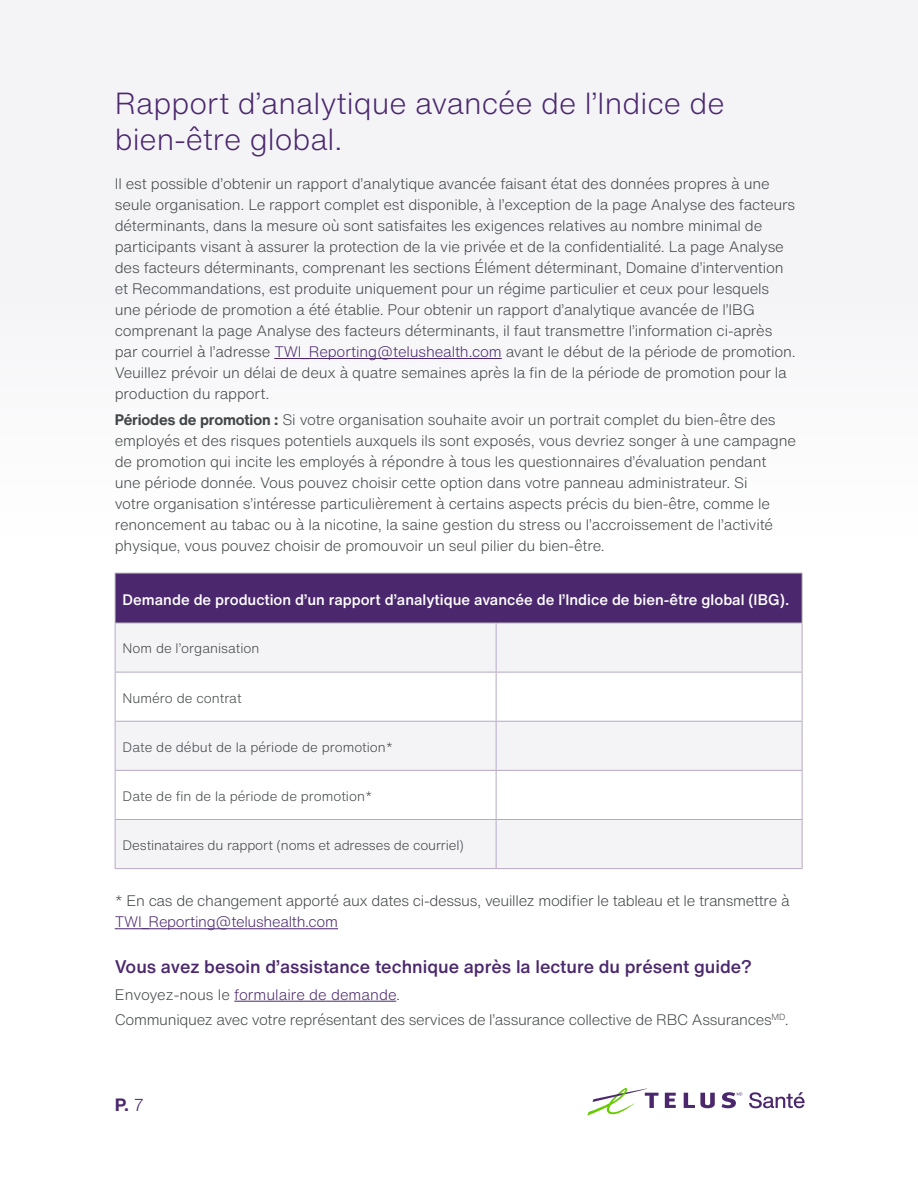
<style>
.page{position:relative;width:918px;height:1188px;background:#fff}
.page>*{position:absolute;margin:0;border:0;box-sizing:border-box;transform-origin:0 0}
.Heading_2{font:300 30px/36px "Helvetica Now Text";color:#4b286d}
.Heading_3{font:500 18px "Helvetica Now Text";color:#4b286d}
.t1{font:700 17.55px "Helvetica Neue LT Std";color:#4b286d}
.Body{font:300 15px/21px "Helvetica Now Text";letter-spacing:-.01em;color:#414547}
.Body-2{font:500 15px "Helvetica Now Text";color:#fff}
.Body-3{font:300 15px "Helvetica Now Text";color:#4b286d}
.Body-4{font:300 13.5px "Helvetica Now Text";color:#414547}
.s1{color:#4b286d}
.s2{font-weight:700}
.s3{color:#414547}
.s4{font-weight:300}
</style>
<div class="page">
<div style="left:0;top:0;width:918px;height:687px;background:#f5f5f8"></div>
<hr style="left:274px;top:358px;width:228px;height:1px;background:#4b286d">
<div style="left:115px;top:573px;width:687px;height:50px;background:#4b286d"></div>
<svg style="left:116px;top:624px;width:686px;height:244px;fill:#f4f4f7"></svg>
<hr style="left:115px;top:573px;width:381px;height:1px;background:#b3b2b2">
<hr style="left:115px;top:573px;width:1px;height:50px;background:#b3b2b2">
<hr style="left:496px;top:573px;width:306px;height:1px;background:#b3b2b2">
<hr style="left:802px;top:573px;width:1px;height:50px;background:#b3b2b2">
<hr style="left:115px;top:623px;width:381px;height:1px;background:#b3b2b2">
<hr style="left:496px;top:623px;width:306px;height:1px;background:#b3b2b2">
<hr style="left:115px;top:623px;width:1px;height:49px;background:#b7a9c5">
<hr style="left:496px;top:623px;width:1px;height:49px;background:#b7a9c5">
<hr style="left:802px;top:623px;width:1px;height:49px;background:#b7a9c5">
<hr style="left:115px;top:672px;width:381px;height:1px;background:#b7a9c5">
<hr style="left:115px;top:672px;width:1px;height:49px;background:#b7a9c5">
<hr style="left:496px;top:672px;width:306px;height:1px;background:#b7a9c5">
<hr style="left:496px;top:672px;width:1px;height:49px;background:#b7a9c5">
<hr style="left:802px;top:672px;width:1px;height:49px;background:#b7a9c5">
<hr style="left:115px;top:721px;width:381px;height:1px;background:#b7a9c5">
<hr style="left:115px;top:722px;width:1px;height:48px;background:#b7a9c5">
<hr style="left:496px;top:721px;width:306px;height:1px;background:#b7a9c5">
<hr style="left:496px;top:722px;width:1px;height:48px;background:#b7a9c5">
<hr style="left:802px;top:722px;width:1px;height:48px;background:#b7a9c5">
<hr style="left:115px;top:770px;width:381px;height:1px;background:#b7a9c5">
<hr style="left:115px;top:771px;width:1px;height:48px;background:#b7a9c5">
<hr style="left:496px;top:770px;width:306px;height:1px;background:#b7a9c5">
<hr style="left:496px;top:771px;width:1px;height:48px;background:#b7a9c5">
<hr style="left:802px;top:771px;width:1px;height:48px;background:#b7a9c5">
<hr style="left:115px;top:819px;width:381px;height:1px;background:#b7a9c5">
<hr style="left:115px;top:820px;width:1px;height:48px;background:#b7a9c5">
<hr style="left:496px;top:819px;width:306px;height:1px;background:#b7a9c5">
<hr style="left:496px;top:820px;width:1px;height:48px;background:#b7a9c5">
<hr style="left:802px;top:820px;width:1px;height:48px;background:#b7a9c5">
<hr style="left:115px;top:868px;width:381px;height:1px;background:#b7a9c5">
<hr style="left:496px;top:868px;width:306px;height:1px;background:#b7a9c5">
<hr style="left:115px;top:928px;width:223px;height:1px;background:#4b286d">
<hr style="left:234px;top:1001px;width:162px;height:1px;background:#4b286d">
<svg style="left:665px;top:1093px;width:11px;height:15px"></svg>
<svg style="left:684px;top:1093px;width:31px;height:15px"></svg>
<svg style="left:587px;top:1088px;width:72px;height:28px"></svg>
<svg style="left:722px;top:1092px;width:20px;height:16px"></svg>
<svg style="left:749px;top:1092px;width:56px;height:16px"></svg>
<p class="Heading_2" style="left:115px;top:85px;width:611px">Rapport d’analytique avancée de l’Indice de bien-être global.</p>
<p class="Body" style="left:115px;top:173px;width:683px">Il est possible d’obtenir un rapport d’analytique avancée faisant état des données propres à une seule organisation. Le rapport complet est disponible, à l’exception de la page Analyse des facteurs déterminants, dans la mesure où sont satisfaites les exigences relatives au nombre minimal de participants visant à assurer la protection de la vie privée et de la confidentialité. La page Analyse des facteurs déterminants, comprenant les sections Élément déterminant, Domaine d’intervention et Recommandations, est produite uniquement pour un régime particulier et ceux pour lesquels une période de promotion a été établie. Pour obtenir un rapport d’analytique avancée de l’IBG comprenant la page Analyse des facteurs déterminants, il faut transmettre l’information ci-après par courriel à l’adresse <span class="s1">TWI_Reporting@telushealth.com</span> avant le début de la période de promotion.<br>Veuillez prévoir un délai de deux à quatre semaines après la fin de la période de promotion pour la production du rapport.</p>
<p class="Body" style="left:115px;top:409px;width:683px"><span class="s2">Périodes de promotion :</span> Si votre organisation souhaite avoir un portrait complet du bien-être des employés et des risques potentiels auxquels ils sont exposés, vous devriez songer à une campagne de promotion qui incite les employés à répondre à tous les questionnaires d’évaluation pendant une période donnée. Vous pouvez choisir cette option dans votre panneau administrateur. Si<br>votre organisation s’intéresse particulièrement à certains aspects précis du bien-être, comme le renoncement au tabac ou à la nicotine, la saine gestion du stress ou l’accroissement de l’activité physique, vous pouvez choisir de promouvoir un seul pilier du bien-être.</p>
<p class="Body-2" style="left:123px;top:589px;width:668px">Demande de production d’un rapport d’analytique avancée de l’Indice de bien-être global (IBG).</p>
<p class="Body-4" style="left:123px;top:639px;width:138px">Nom de l’organisation</p>
<p class="Body-4" style="left:123px;top:689px;width:120px">Numéro de contrat</p>
<p class="Body-4" style="left:123px;top:738px;width:272px">Date de début de la période de promotion*</p>
<p class="Body-4" style="left:123px;top:787px;width:251px">Date de fin de la période de promotion*</p>
<p class="Body-4" style="left:123px;top:836px;width:343px">Destinataires du rapport (noms et adresses de courriel)</p>
<p class="Body" style="left:115px;top:890px;width:677px">* En cas de changement apporté aux dates ci-dessus, veuillez modifier le tableau et le transmettre à<br><span class="s1">TWI_Reporting@telushealth.com</span></p>
<p class="Heading_3" style="left:115px;top:954px;width:639px">Vous avez besoin d’assistance technique après la lecture du présent guide?</p>
<p class="Body-3" style="left:115px;top:984px;width:287px"><span class="s3">Envoyez-nous le</span> formulaire de demande<span class="s3">.</span></p>
<p class="Body" style="left:115px;top:1009px;width:675px">Communiquez avec votre représentant des services de l’assurance collective de RBC Assurances<sup>MD</sup>.</p>
<p class="t1" style="left:115px;top:1094px;width:31px">P. <span class="s4">7</span></p>
</div>
